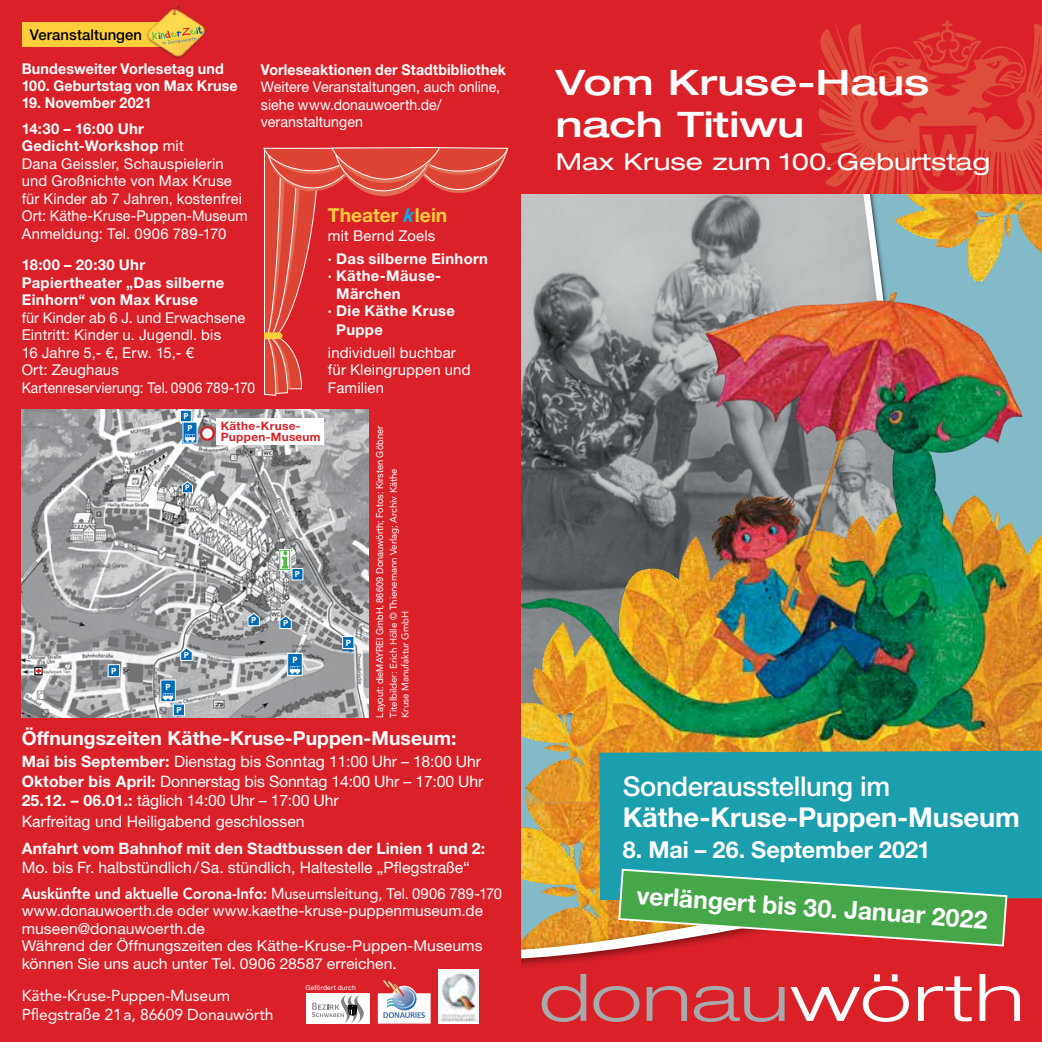
<style>
.page{position:relative;width:1042px;height:1042px;background:#fff}
.page>*{position:absolute;margin:0;border:0;box-sizing:border-box;transform-origin:0 0}
.t1{font:300 expanded 65.1px "Helvetica Neue LT Std";letter-spacing:.005em;color:#a7a9ac;scale:1.2 1}
.t2{font:500 expanded 35.18px/42.4px "Helvetica Neue LT Std";color:#fff;scale:1.1 1}
.t3{font:700 27.3px "Helvetica Neue LT Std";letter-spacing:-.005em;color:#fff}
.t4{font:500 27.3px "Helvetica Neue LT Std";letter-spacing:-.01em;color:#fff}
.t5{font:700 24.85px "Helvetica Neue LT Std";color:#fff}
.t6{font:expanded 23.45px "Helvetica Neue LT Std";color:#fff;scale:1.1 1}
.t7{font:700 23.28px "Helvetica Neue LT Std";letter-spacing:-.005em;color:#fff}
.t8{font:700 19.25px "Helvetica Neue LT Std";letter-spacing:.005em;color:#fff}
.t9{font:700 19.25px "Helvetica Neue LT Std";color:#ffce3d}
.t10{font:15.75px/19.2px "Helvetica Neue LT Std";color:#fff}
.t11{font:800 15.75px "Avenir LT Std";letter-spacing:-.01em;color:#fff;scale:.94 1}
.t12{font:15.75px/18.9px "Avenir LT Std";letter-spacing:-.01em;color:#fff}
.t13{font:700 15.75px "Helvetica Neue LT Std";letter-spacing:.01em;color:#fff}
.t14{font:15.05px/17.5px "Helvetica Neue LT Std";color:#fff}
.t15{font:14.88px/17.5px "Helvetica Neue LT Std";letter-spacing:.01em;color:#fff}
.t16{font:700 14.88px/17.5px "Helvetica Neue LT Std";letter-spacing:.02em;color:#fff}
.t17{font:700 14.88px/17.2px "Helvetica Neue LT Std";letter-spacing:.02em;color:#fff;scale:.96 1}
.t18{font:14.88px/17.5px "Helvetica Neue LT Std";letter-spacing:.01em;color:#fff;scale:.96 1}
.t19{font:700 14.88px "Helvetica Neue LT Std";letter-spacing:.02em;color:#fff;scale:.95 1}
.t20{font:500 14.88px "Helvetica Neue LT Std";letter-spacing:.005em;color:#000}
.t21{font:700 11.55px/11.5px "Helvetica Neue LT Std";letter-spacing:.03em;color:#da2128}
.t22{font:9.62px/11.5px "Avenir LT Std";letter-spacing:-.01em;color:#fff}
.t23{font:9.62px "Helvetica Neue LT Std";letter-spacing:.015em;color:#fff;scale:.96 1}
.t24{font:900 8.75px "Avenir LT Std";color:#fff;scale:.95 1}
.t25{font:900 8.75px "Avenir LT Std";color:#fff;scale:.92 1}
.t26{font:900 8.58px "Avenir LT Std";color:#fff;scale:.95 1}
.t27{font:900 8.58px "Avenir LT Std";color:#fff;scale:.92 1}
.t28{font:900 8.4px "Avenir LT Std";color:#fff;scale:.95 1}
.t29{font:900 8.4px "Avenir LT Std";color:#fff;scale:.92 1}
.t30{font:900 7.7px "Avenir LT Std";color:#fff;scale:.95 1}
.t31{font:6.83px "Helvetica Neue LT Std";letter-spacing:.02em;color:#fff}
.s1{font-weight:700}
.s2{font-style:italic;color:#00aeef}
.s3{font-weight:400}
.s4{font-family:"Helvetica Neue LT Std";font-weight:400;font-size:15.05px}
.s5{color:#fff}
</style>
<div class="page">
<img style="left:521px;top:285px;width:521px;height:499px">
<img style="left:521px;top:193px;width:412px;height:532px">
<img style="left:893px;top:193px;width:149px;height:92px">
<img style="left:704px;top:295px;width:186px;height:265px">
<div style="left:521px;top:0;width:521px;height:193px;background:#da2128"></div>
<img style="left:818px;top:20px;width:224px;height:173px">
<div style="left:521px;top:970px;width:521px;height:72px;background:#da2128"></div>
<div style="left:498px;top:788px;width:544px;height:182px;background:#000;opacity:.5"></div>
<svg style="left:521px;top:793px;width:521px;height:166px;background:#d57a41"></svg>
<div style="left:0;top:0;width:521px;height:1042px;background:#da2128"></div>
<div style="left:22px;top:22px;width:147px;height:24px;background:#ffce3d"></div>
<img style="left:132px;top:6px;width:74px;height:52px">
<svg style="left:172px;top:4px;width:7px;height:8px"></svg>
<svg style="left:152px;top:26px;width:51px;height:19px"></svg>
<div style="left:306px;top:993px;width:63px;height:30px;background:#fff"></div>
<svg style="left:312px;top:995px;width:52px;height:29px"></svg>
<div style="left:378px;top:993px;width:53px;height:30px;background:#fff"></div>
<svg style="left:383px;top:980px;width:42px;height:38px"></svg>
<div style="left:439px;top:969px;width:40px;height:54px;background:#fff"></div>
<img style="left:439px;top:969px;width:39px;height:53px">
<div style="left:599px;top:751px;width:443px;height:149px;background:#1b9eae"></div>
<svg style="left:617px;top:867px;width:391px;height:80px;background:#619c66"></svg>
<svg style="left:263px;top:147px;width:245px;height:249px"></svg>
<img style="left:22px;top:409px;width:346px;height:309px">
<div style="left:201px;top:427px;width:13px;height:13px;background:#fff;border-radius:50%"></div>
<div style="left:200px;top:426px;width:15px;height:15px;border:2px solid #da2128;border-radius:50%"></div>
<div style="left:216px;top:418px;width:107px;height:27px;background:#fff"></div>
<svg style="left:247px;top:612px;width:13px;height:14px"></svg>
<svg style="left:182px;top:481px;width:11px;height:12px"></svg>
<svg style="left:279px;top:615px;width:13px;height:14px"></svg>
<div style="left:343px;top:636px;width:11px;height:12px;background:#006cb7"></div>
<svg style="left:342px;top:649px;width:13px;height:3px"></svg>
<div style="left:342px;top:636px;width:12px;height:13px;border:1px solid #fff"></div>
<div style="left:288px;top:653px;width:14px;height:22px;background:#006cb7"></div>
<div style="left:287px;top:653px;width:16px;height:23px;border:1px solid #fff"></div>
<img style="left:288px;top:665px;width:14px;height:10px">
<div style="left:183px;top:422px;width:14px;height:21px;background:#006cb7"></div>
<svg style="left:184px;top:434px;width:12px;height:9px"></svg>
<div style="left:108px;top:665px;width:11px;height:11px;background:#006cb7"></div>
<div style="left:108px;top:664px;width:12px;height:13px;border:1px solid #fff"></div>
<div style="left:173px;top:704px;width:11px;height:12px;background:#006cb7"></div>
<div style="left:173px;top:704px;width:12px;height:12px;border:1px solid #fff"></div>
<div style="left:180px;top:410px;width:11px;height:12px;background:#006cb7"></div>
<div style="left:180px;top:410px;width:12px;height:12px;border:1px solid #fff"></div>
<div style="left:292px;top:568px;width:11px;height:12px;background:#006cb7"></div>
<div style="left:292px;top:568px;width:11px;height:12px;border:1px solid #fff"></div>
<img style="left:279px;top:549px;width:11px;height:22px">
<div style="left:279px;top:550px;width:11px;height:20px;border:1px solid #50b848"></div>
<div style="left:35px;top:667px;width:7px;height:8px;border:1px solid #000"></div>
<svg style="left:36px;top:668px;width:5px;height:6px"></svg>
<div style="left:161px;top:680px;width:14px;height:22px;background:#006cb7"></div>
<svg style="left:162px;top:693px;width:12px;height:7px"></svg>
<div style="left:160px;top:679px;width:16px;height:23px;border:1px solid #fff"></div>
<svg style="left:180px;top:647px;width:13px;height:14px"></svg>
<img style="left:22px;top:409px;width:61px;height:16px">
<p class="t20" style="left:30px;top:26px;width:114px">Veranstaltungen</p>
<p class="t17" style="left:22px;top:59px;width:227px">Bundesweiter Vorlesetag und<br>100. Geburtstag von Max Kruse</p>
<p class="t17" style="left:22px;top:90px;width:137px;line-height:25.4px">19. November 2021<br>14:30 – 16:00 Uhr</p>
<p class="t15" style="left:22px;top:137px;width:227px"><span class="s1">Gedicht-Workshop</span> mit<br>Dana Geissler, Schauspielerin und Großnichte von Max Kruse für Kinder ab 7 Jahren, kostenfrei<br>Ort: Käthe-Kruse-Puppen-Museum<br>Anmeldung: Tel. 0906 789-170</p>
<p class="t16" style="left:22px;top:256px;width:204px">18:00 – 20:30 Uhr<br>Papiertheater „Das silberne<br>Einhorn“ von Max Kruse</p>
<p class="t15" style="left:22px;top:308px;width:235px">für Kinder ab 6 J. und Erwachsene<br>Eintritt: Kinder u. Jugendl. bis<br>16 Jahre 5,- €, Erw. 15,- €<br>Ort: Zeughaus<br>Kartenreservierung: Tel. 0906 789-170</p>
<p class="t19" style="left:261px;top:60px;width:259px">Vorleseaktionen der Stadtbibliothek</p>
<p class="t18" style="left:261px;top:78px;width:251px">Weitere Veranstaltungen, auch online, siehe www.donauwoerth.de/ veranstaltungen</p>
<p class="t9" style="left:328px;top:203px;width:121px">Theater <span class="s2">k</span>lein</p>
<p class="t15" style="left:328px;top:227px;width:109px">mit Bernd Zoels</p>
<p class="t16" style="left:328px;top:249px;width:162px">· Das silberne Einhorn</p>
<p class="t16" style="left:328px;top:267px;width:115px">· Käthe-Mäuse-</p>
<p class="t16" style="left:336px;top:284px;width:66px">Märchen</p>
<p class="t16" style="left:328px;top:302px;width:129px">· Die Käthe Kruse</p>
<p class="t16" style="left:336px;top:321px;width:48px">Puppe</p>
<p class="t15" style="left:328px;top:344px;width:144px">individuell buchbar für Kleingruppen und<br>Familien</p>
<p class="t24" style="left:111px;top:665px;width:7px">P</p>
<p class="t28" style="left:183px;top:411px;width:7px">P</p>
<p class="t29" style="left:188px;top:423px;width:7px">P</p>
<p class="t30" style="left:185px;top:483px;width:6px">P</p>
<p class="t27" style="left:166px;top:681px;width:7px">P</p>
<p class="t26" style="left:184px;top:650px;width:7px">P</p>
<p class="t26" style="left:176px;top:705px;width:7px">P</p>
<p class="t21" style="left:221px;top:419px;width:101px">Käthe-Kruse-<br>Puppen-Museum</p>
<p class="t26" style="left:251px;top:615px;width:7px">P</p>
<p class="t28" style="left:295px;top:569px;width:7px">P</p>
<p class="t26" style="left:283px;top:618px;width:7px">P</p>
<p class="t25" style="left:292px;top:655px;width:7px">P</p>
<p class="t24" style="left:346px;top:637px;width:7px">P</p>
<p class="t23" style="left:374px;top:718px;width:305px;rotate:-90deg">Layout: dieMAYREI GmbH, 86609 Donauwörth; Fotos: Kirsten Göbner</p>
<p class="t22" style="left:388px;top:718px;width:251px;rotate:-90deg">Titelbilder: Erich Hölle © Thienemann Verlag; Archiv Käthe<br>Kruse Manufaktur GmbH</p>
<p class="t8" style="left:22px;top:726px;width:436px">Öffnungszeiten Käthe-Kruse-Puppen-Museum:</p>
<p class="t10" style="left:22px;top:752px;width:463px"><span class="s1">Mai bis September:</span> Dienstag bis Sonntag 11:00 Uhr – 18:00 Uhr<br><span class="s1">Oktober bis April:</span> Donnerstag bis Sonntag 14:00 Uhr – 17:00 Uhr<br><span class="s1">25.12. – 06.01.:</span> täglich 14:00 Uhr – 17:00 Uhr</p>
<p class="t10" style="left:22px;top:811px;width:284px">Karfreitag und Heiligabend geschlossen</p>
<p class="t13" style="left:22px;top:838px;width:465px">Anfahrt vom Bahnhof mit den Stadtbussen der Linien 1 und 2:</p>
<p class="t10" style="left:22px;top:857px;width:449px">Mo. bis Fr. halbstündlich/Sa. stündlich, Haltestelle „Pflegstraße“</p>
<p class="t11" style="left:22px;top:884px;width:512px">Auskünfte und aktuelle Corona-Info: <span class="s3">Museumsleitung,</span> <span class="s4">Tel. 0906 789-170</span></p>
<p class="t14" style="left:22px;top:902px;width:463px">www.donauwoerth.de oder www.kaethe-kruse-puppenmuseum.de museen@donauwoerth.de<br>Während der Öffnungszeiten des Käthe-Kruse-Puppen-Museums können Sie uns auch unter Tel. 0906 28587 erreichen.</p>
<p class="t12" style="left:22px;top:986px;width:253px">Käthe-Kruse-Puppen-Museum<br>Pflegstraße 21a, 86609 Donauwörth</p>
<p class="t31" style="left:305px;top:983px;width:52px">Gefördert durch</p>
<h2 class="t2" style="left:556px;top:60px;width:341px">Vom Kruse-Haus nach Titiwu</h2>
<h3 class="t6" style="left:556px;top:148px;width:396px">Max Kruse zum 100.Geburtstag</h3>
<h3 class="t4" style="left:623px;top:770px;width:269px">Sonderausstellung im</h3>
<h3 class="t3" style="left:623px;top:800px;width:399px">Käthe-Kruse-Puppen-Museum</h3>
<h3 class="t7" style="left:623px;top:835px;width:309px">8. Mai – 26. September 2021</h3>
<h3 class="t5" style="left:638px;top:880px;width:353px;rotate:4deg">verlängert bis 30. Januar 2022</h3>
<h1 class="t1" style="left:538px;top:959px;width:406px">donau<span class="s5">wörth</span></h1>
</div>
